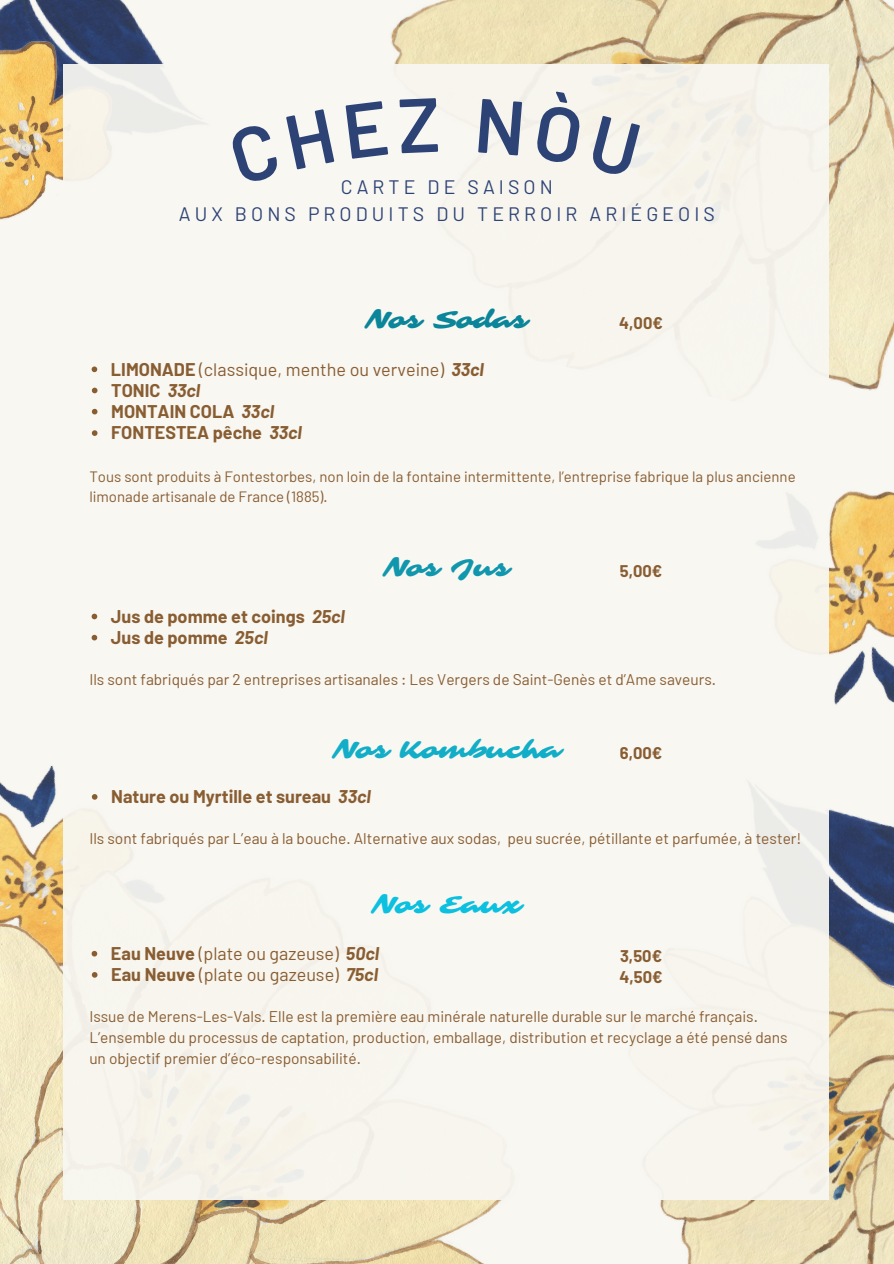
<style>
.page{position:relative;width:894px;height:1264px;background:#fff}
.page>*{position:absolute;margin:0;border:0;box-sizing:border-box;transform-origin:0 0}
.t1{font:25.5px "Sarina";color:#12aec8}
.t2{font:25.5px "Sarina";color:#0b8599}
.t3{font:25.5px "Sarina";color:#0cc0df}
.t4{font:25.5px "Sarina";color:#1097ad}
.t5{font:19.5px/27px "Barlow";letter-spacing:.21em;color:#2e4375;text-align:center}
.t6{font:700 18px "Barlow";color:#895d32}
.t7{font:18px "Barlow";color:#895d32}
.t8{font:700 16.5px "Barlow";color:#895d32}
.t9{font:15.45px/20.9px "Barlow";color:#895d32}
.t10{font:15px/20.2px "Barlow";color:#895d32}
.s1{font-weight:700}
.s2{font-weight:700;font-style:italic}
.s3{font-style:italic}
</style>
<div class="page">
<div style="left:0;top:0;width:893px;height:1263px;background:#f8f7f2"></div>
<img style="left:0;top:765px;width:63px;height:100px">
<img style="left:0;top:865px;width:502px;height:398px">
<img style="left:390px;top:0;width:503px;height:391px">
<img style="left:828px;top:809px;width:65px;height:57px">
<img style="left:660px;top:866px;width:233px;height:397px">
<img style="left:828px;top:491px;width:65px;height:214px">
<img style="left:0;top:0;width:164px;height:64px">
<img style="left:0;top:39px;width:115px;height:181px">
<div style="left:63px;top:64px;width:765px;height:1135px;background:#f8f7f2"></div>
<svg style="left:92px;top:366px;width:5px;height:6px"></svg>
<svg style="left:92px;top:387px;width:5px;height:6px"></svg>
<svg style="left:92px;top:409px;width:5px;height:5px"></svg>
<svg style="left:92px;top:430px;width:5px;height:6px"></svg>
<svg style="left:92px;top:635px;width:5px;height:5px"></svg>
<svg style="left:92px;top:613px;width:5px;height:6px"></svg>
<svg style="left:92px;top:794px;width:5px;height:5px"></svg>
<svg style="left:92px;top:950px;width:5px;height:6px"></svg>
<svg style="left:92px;top:972px;width:5px;height:5px"></svg>
<svg style="left:487px;top:98px;width:35px;height:51px"></svg>
<svg style="left:534px;top:91px;width:106px;height:77px"></svg>
<p class="t5" style="left:179px;top:172px;width:537px">CARTE DE SAISON<br>AUX BONS PRODUITS DU TERROIR ARIÉGEOIS</p>
<p class="t2" style="left:365px;top:304px;width:164px">Nos Sodas</p>
<p class="t7" style="left:111px;top:357px;width:374px"><span class="s1">LIMONADE</span> (classique, menthe ou verveine) <span class="s2">33cl</span></p>
<p class="t6" style="left:111px;top:378px;width:91px">TONIC <span class="s3">33cl</span></p>
<p class="t6" style="left:111px;top:400px;width:164px">MONTAIN COLA <span class="s3">33cl</span></p>
<p class="t6" style="left:111px;top:421px;width:192px">FONTESTEA pêche <span class="s3">33cl</span></p>
<p class="t8" style="left:619px;top:312px;width:45px">4,00€</p>
<p class="t10" style="left:89px;top:466px;width:707px">Tous sont produits à Fontestorbes, non loin de la fontaine intermittente, l’entreprise fabrique la plus ancienne limonade artisanale de France (1885).</p>
<p class="t6" style="left:111px;top:604px;width:235px">Jus de pomme et coings <span class="s3">25cl</span></p>
<p class="t6" style="left:111px;top:626px;width:158px">Jus de pomme <span class="s3">25cl</span></p>
<p class="t4" style="left:383px;top:552px;width:129px">Nos Jus</p>
<p class="t8" style="left:619px;top:560px;width:44px">5,00€</p>
<p class="t9" style="left:89px;top:668px;width:628px">Ils sont fabriqués par 2 entreprises artisanales : Les Vergers de Saint-Genès et d’Ame saveurs.</p>
<p class="t1" style="left:332px;top:734px;width:230px">Nos Kombucha</p>
<p class="t8" style="left:619px;top:742px;width:44px">6,00€</p>
<p class="t6" style="left:111px;top:785px;width:261px">Nature ou Myrtille et sureau <span class="s3">33cl</span></p>
<p class="t9" style="left:89px;top:827px;width:713px">Ils sont fabriqués par L’eau à la bouche. Alternative aux sodas, peu sucrée, pétillante et parfumée, à tester!</p>
<p class="t3" style="left:371px;top:889px;width:152px">Nos Eaux</p>
<p class="t7" style="left:111px;top:941px;width:269px"><span class="s1">Eau Neuve</span> (plate ou gazeuse) <span class="s2">50cl</span></p>
<p class="t8" style="left:620px;top:945px;width:44px">3,50€</p>
<p class="t7" style="left:111px;top:963px;width:268px"><span class="s1">Eau Neuve</span> (plate ou gazeuse) <span class="s2">75cl</span></p>
<p class="t8" style="left:619px;top:966px;width:45px">4,50€</p>
<p class="t9" style="left:89px;top:1005px;width:699px">Issue de Merens-Les-Vals. Elle est la première eau minérale naturelle durable sur le marché français.<br>L’ensemble du processus de captation, production, emballage, distribution et recyclage a été pensé dans un objectif premier d’éco-responsabilité.</p>
</div>
